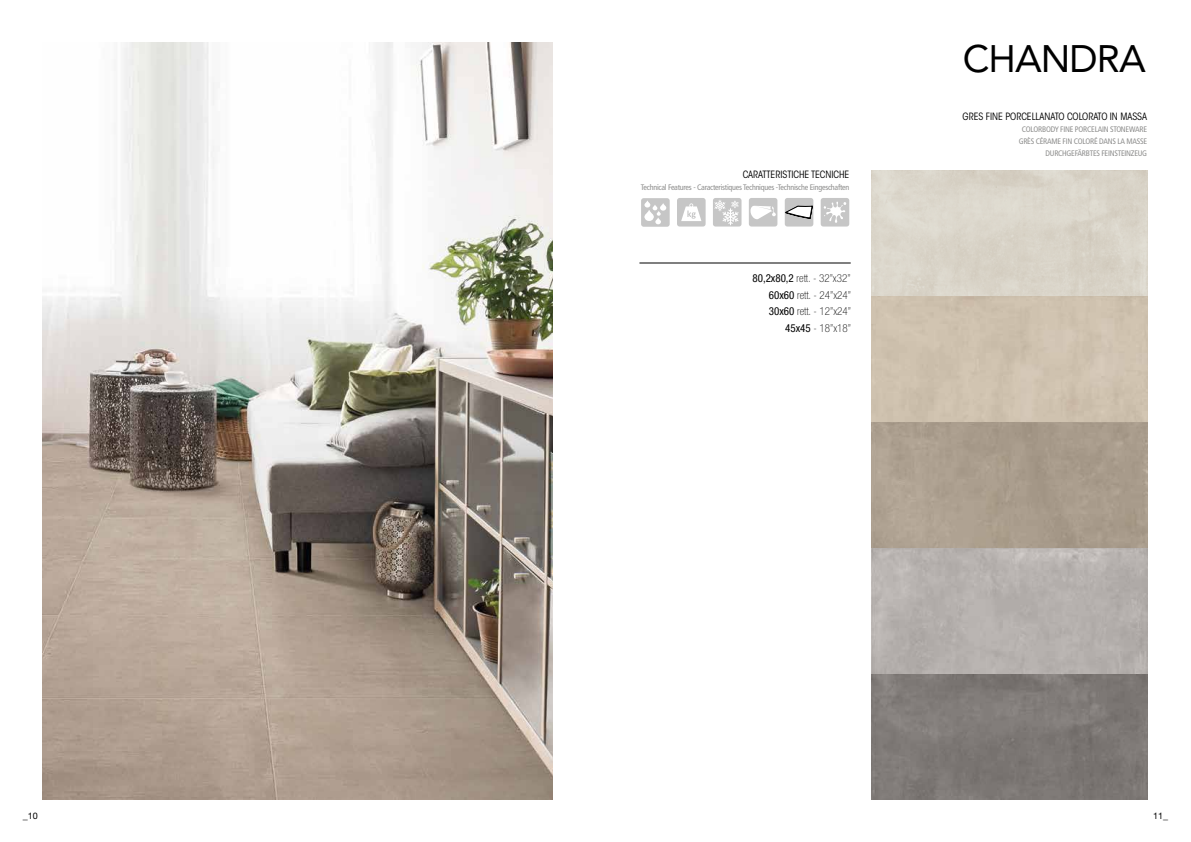
<style>
.page{position:relative;width:1191px;height:842px;background:#fff}
.page>*{position:absolute;margin:0;border:0;box-sizing:border-box;transform-origin:0 0}
.t1{font:38px "Avenir LT Std";letter-spacing:-.025em;color:#000}
.t2{font:100 condensed 11px/16.4px "Helvetica Neue LT Std";color:#000;text-align:right}
.t3{font:condensed 10px "ITC Avant Garde Std";color:#000}
.t4{font:9px "Helvetica Neue LT Std";color:#000}
.t5{font:condensed 8px/11.8px "Frutiger LT Std";letter-spacing:-.03em;color:#8e8e8d;text-align:right}
.s1{font-weight:400}
.s2{font-family:"Avenir LT Std";font-size:10px}
</style>
<div class="page">
<img style="left:43px;top:43px;width:510px;height:756px">
<img style="left:872px;top:675px;width:275px;height:124px">
<hr style="left:639px;top:263px;width:211px;height:1px;background:#000">
<div style="left:641px;top:198px;width:28px;height:29px;background:#c6c6c6;border-radius:3px"></div>
<svg style="left:644px;top:201px;width:22px;height:23px"></svg>
<div style="left:713px;top:198px;width:28px;height:29px;background:#c6c6c6;border-radius:3px"></div>
<svg style="left:714px;top:200px;width:24px;height:25px"></svg>
<div style="left:749px;top:198px;width:28px;height:29px;background:#c6c6c6;border-radius:3px"></div>
<svg style="left:750px;top:205px;width:26px;height:14px"></svg>
<div style="left:677px;top:198px;width:28px;height:29px;background:#c6c6c6;border-radius:3px"></div>
<svg style="left:681px;top:203px;width:20px;height:18px"></svg>
<div style="left:820px;top:198px;width:29px;height:29px;background:#c6c6c6;border-radius:3px"></div>
<svg style="left:823px;top:201px;width:23px;height:22px"></svg>
<div style="left:784px;top:198px;width:29px;height:29px;background:#c6c6c6;border-radius:3px"></div>
<svg style="left:786px;top:206px;width:26px;height:13px"></svg>
<p class="t3" style="left:743px;top:169px;width:108px">CARATTERISTICHE TECNICHE</p>
<p class="t5" style="left:641px;top:181px;width:210px">Technical Features - Caracteristiques Techniques -Technische Eingeschaften</p>
<h2 class="t2" style="left:752px;top:270px;width:100px"><span class="s1">80,2x80,2</span> rett. - 32”x32”</h2>
<h2 class="t2" style="left:768px;top:303px;width:84px"><span class="s1">30x60</span> rett. - 12”x24”<br><span class="s1">45x45</span> - 18”x18”</h2>
<h2 class="t2" style="left:768px;top:287px;width:84px"><span class="s1">60x60</span> rett. - 24”x24”</h2>
<h1 class="t1" style="left:962px;top:37px;width:184px">CHANDRA</h1>
<p class="t3" style="left:962px;top:110px;width:186px">GRES FINE PORCELLANATO COLORATO IN MASSA</p>
<p class="t5" style="left:1018px;top:123px;width:130px">COLORBODY FINE PORCELAIN STONEWARE<br>GRÈS CÉRAME FIN COLORÉ DANS LA MASSE<br>DURCHGEFÄRBTES FEINSTEINZEUG</p>
<p class="t4" style="left:23px;top:811px;width:17px"><span class="s2">_</span>10</p>
<p class="t4" style="left:1153px;top:811px;width:17px">11<span class="s2">_</span></p>
</div>
